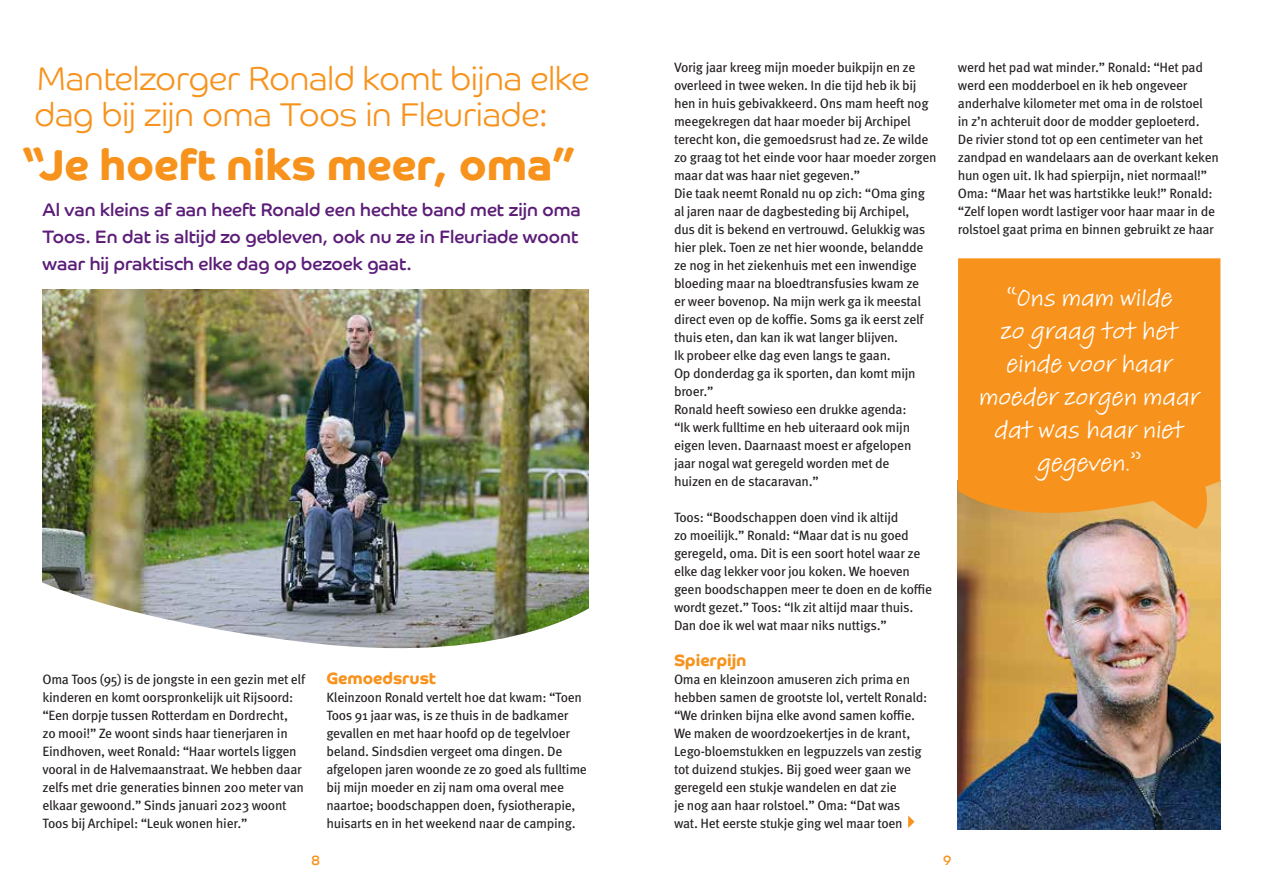
<style>
.page{position:relative;width:1263px;height:893px;background:#fff}
.page>*{position:absolute;margin:0;border:0;box-sizing:border-box;transform-origin:0 0}
.t1{font:700 43.5px "Co Headline";color:#f7931d}
.t2{font:300 33px/36px "Co Headline";color:#f7931d}
.t3{font:25.5px/33px "Adobe Handwriting Tiffany";color:#fff;text-align:center}
.t4{font:18px/27px "Co Headline";color:#5c1d78}
.t5{font:700 16.5px "Co Headline";color:#f7931d}
.t6{font:13.5px/18px "Meta Pro";letter-spacing:-.02em;color:#231f20}
.t7{font:13.5px "Co Headline";color:#f7931d}
</style>
<div class="page">
<svg style="left:908px;top:815px;width:6px;height:13px"></svg>
<img style="left:43px;top:289px;width:546px;height:290px">
<img style="left:958px;top:529px;width:262px;height:300px">
<svg style="left:958px;top:258px;width:262px;height:271px;background:#f39422"></svg>
<img style="left:42px;top:579px;width:547px;height:70px">
<h2 class="t2" style="left:35px;top:61px;width:556px">Mantelzorger Ronald komt bijna elke dag bij zijn oma Toos in Fleuriade:</h2>
<h1 class="t1" style="left:21px;top:140px;width:556px">“Je hoeft niks meer, oma”</h1>
<h3 class="t4" style="left:43px;top:196px;width:540px">Al van kleins af aan heeft Ronald een hechte band met zijn oma<br>Toos. En dat is altijd zo gebleven, ook nu ze in Fleuriade woont waar hij praktisch elke dag op bezoek gaat.</h3>
<p class="t6" style="left:43px;top:669px;width:264px">Oma Toos (95) is de jongste in een gezin met elf kinderen en komt oorspronkelijk uit Rijsoord: “Een dorpje tussen Rotterdam en Dordrecht,<br>zo mooi!” Ze woont sinds haar tienerjaren in Eindhoven, weet Ronald: “Haar wortels liggen vooral in de Halvemaanstraat. We hebben daar zelfs met drie generaties binnen 200 meter van elkaar gewoond.” Sinds januari 2023 woont Toos bij Archipel: “Leuk wonen hier.”</p>
<p class="t5" style="left:326px;top:669px;width:111px">Gemoedsrust</p>
<p class="t6" style="left:326px;top:687px;width:262px">Kleinzoon Ronald vertelt hoe dat kwam: “Toen Toos 91 jaar was, is ze thuis in de badkamer gevallen en met haar hoofd op de tegelvloer beland. Sindsdien vergeet oma dingen. De afgelopen jaren woonde ze zo goed als fulltime bij mijn moeder en zij nam oma overal mee naartoe; boodschappen doen, fysiotherapie, huisarts en in het weekend naar de camping.</p>
<p class="t6" style="left:674px;top:57px;width:264px">Vorig jaar kreeg mijn moeder buikpijn en ze overleed in twee weken. In die tijd heb ik bij hen in huis gebivakkeerd. Ons mam heeft nog meegekregen dat haar moeder bij Archipel terecht kon, die gemoedsrust had ze. Ze wilde zo graag tot het einde voor haar moeder zorgen maar dat was haar niet gegeven.”<br>Die taak neemt Ronald nu op zich: “Oma ging al jaren naar de dagbesteding bij Archipel,<br>dus dit is bekend en vertrouwd. Gelukkig was hier plek. Toen ze net hier woonde, belandde ze nog in het ziekenhuis met een inwendige bloeding maar na bloedtransfusies kwam ze<br>er weer bovenop. Na mijn werk ga ik meestal direct even op de koffie. Soms ga ik eerst zelf thuis eten, dan kan ik wat langer blijven.<br>Ik probeer elke dag even langs te gaan.<br>Op donderdag ga ik sporten, dan komt mijn broer.”<br>Ronald heeft sowieso een drukke agenda:<br>“Ik werk fulltime en heb uiteraard ook mijn eigen leven. Daarnaast moest er afgelopen<br>jaar nogal wat geregeld worden met de<br>huizen en de stacaravan.”</p>
<p class="t6" style="left:674px;top:507px;width:260px">Toos: “Boodschappen doen vind ik altijd<br>zo moeilijk.” Ronald: “Maar dat is nu goed geregeld, oma. Dit is een soort hotel waar ze elke dag lekker voor jou koken. We hoeven geen boodschappen meer te doen en de koffie wordt gezet.” Toos: “Ik zit altijd maar thuis.<br>Dan doe ik wel wat maar niks nuttigs.”</p>
<p class="t5" style="left:674px;top:651px;width:74px">Spierpijn</p>
<p class="t6" style="left:674px;top:669px;width:255px">Oma en kleinzoon amuseren zich prima en hebben samen de grootste lol, vertelt Ronald: “We drinken bijna elke avond samen koffie.<br>We maken de woordzoekertjes in de krant, Lego-bloemstukken en legpuzzels van zestig tot duizend stukjes. Bij goed weer gaan we geregeld een stukje wandelen en dat zie<br>je nog aan haar rolstoel.” Oma: “Dat was wat. Het eerste stukje ging wel maar toen</p>
<p class="t6" style="left:958px;top:57px;width:263px">werd het pad wat minder.” Ronald: “Het pad werd een modderboel en ik heb ongeveer anderhalve kilometer met oma in de rolstoel<br>in z’n achteruit door de modder geploeterd.<br>De rivier stond tot op een centimeter van het zandpad en wandelaars aan de overkant keken hun ogen uit. Ik had spierpijn, niet normaal!” Oma: “Maar het was hartstikke leuk!” Ronald: “Zelf lopen wordt lastiger voor haar maar in de rolstoel gaat prima en binnen gebruikt ze haar</p>
<h3 class="t3" style="left:979px;top:282px;width:222px">“Ons mam wilde<br>zo graag tot het einde voor haar moeder zorgen maar dat was haar niet gegeven.”</h3>
<p class="t7" style="left:311px;top:852px;width:11px">8</p>
<p class="t7" style="left:943px;top:852px;width:10px">9</p>
</div>
